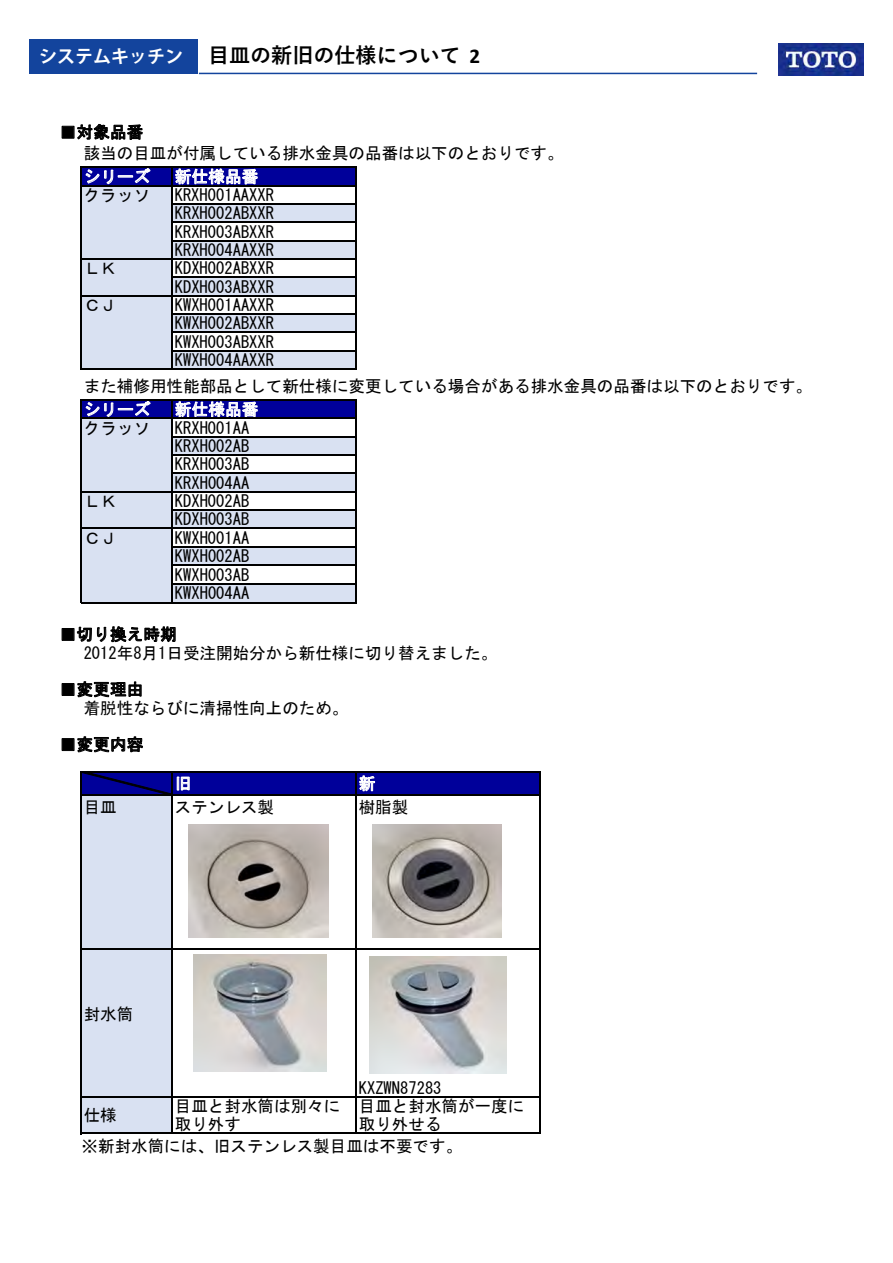
<style>
.page{position:relative;width:893px;height:1263px;background:#fff}
.page>*{position:absolute;margin:0;border:0;box-sizing:border-box;transform-origin:0 0}
.t1{font:700 21px "Yu Gothic";color:#000}
.t2{font:700 18px "Koz Go Pr 6 N";color:#fff}
.t3{font:16.5px/18.3px "MS Gothic";color:#000}
.t4{font:16.5px "MS Gothic";letter-spacing:.01em;color:#fff}
.s1{font-family:"Calibri"}
</style>
<div class="page">
<div style="left:81px;top:167px;width:275px;height:19px;background:#00009a"></div>
<div style="left:81px;top:186px;width:91px;height:18px;background:#d9e1f2"></div>
<div style="left:81px;top:204px;width:275px;height:18px;background:#d9e1f2"></div>
<div style="left:81px;top:222px;width:91px;height:19px;background:#d9e1f2"></div>
<div style="left:81px;top:241px;width:275px;height:18px;background:#d9e1f2"></div>
<div style="left:81px;top:259px;width:91px;height:19px;background:#d9e1f2"></div>
<div style="left:81px;top:277px;width:275px;height:19px;background:#d9e1f2"></div>
<div style="left:81px;top:296px;width:91px;height:18px;background:#d9e1f2"></div>
<div style="left:81px;top:314px;width:275px;height:19px;background:#d9e1f2"></div>
<div style="left:81px;top:332px;width:91px;height:19px;background:#d9e1f2"></div>
<div style="left:81px;top:351px;width:275px;height:18px;background:#d9e1f2"></div>
<div style="left:81px;top:772px;width:459px;height:23px;background:#00009a"></div>
<div style="left:81px;top:795px;width:91px;height:339px;background:#d9e1f2"></div>
<svg style="left:77px;top:124px;width:66px;height:16px"></svg>
<svg style="left:85px;top:168px;width:66px;height:16px"></svg>
<svg style="left:175px;top:169px;width:83px;height:15px"></svg>
<div style="left:62px;top:628px;width:12px;height:13px;border:1px solid #000"></div>
<svg style="left:77px;top:626px;width:98px;height:16px"></svg>
<div style="left:62px;top:683px;width:12px;height:13px;border:1px solid #000"></div>
<svg style="left:77px;top:681px;width:64px;height:16px"></svg>
<div style="left:62px;top:738px;width:12px;height:13px;border:1px solid #000"></div>
<svg style="left:77px;top:737px;width:66px;height:15px"></svg>
<svg style="left:359px;top:776px;width:16px;height:15px"></svg>
<hr style="left:80px;top:166px;width:2px;height:204px;background:#000">
<hr style="left:171px;top:168px;width:2px;height:202px;background:#000">
<hr style="left:355px;top:168px;width:2px;height:202px;background:#000">
<hr style="left:80px;top:771px;width:2px;height:363px;background:#000">
<hr style="left:171px;top:772px;width:2px;height:362px;background:#000">
<hr style="left:355px;top:772px;width:2px;height:362px;background:#000">
<hr style="left:539px;top:772px;width:2px;height:362px;background:#000">
<hr style="left:82px;top:166px;width:275px;height:2px;background:#000">
<hr style="left:82px;top:185px;width:275px;height:1px;background:#000">
<hr style="left:173px;top:203px;width:184px;height:2px;background:#000">
<hr style="left:173px;top:222px;width:184px;height:1px;background:#000">
<hr style="left:173px;top:240px;width:184px;height:1px;background:#000">
<hr style="left:82px;top:258px;width:275px;height:2px;background:#000">
<hr style="left:173px;top:277px;width:184px;height:1px;background:#000">
<hr style="left:82px;top:295px;width:275px;height:1px;background:#000">
<hr style="left:173px;top:313px;width:184px;height:2px;background:#000">
<hr style="left:173px;top:332px;width:184px;height:1px;background:#000">
<hr style="left:173px;top:350px;width:184px;height:1px;background:#000">
<hr style="left:82px;top:368px;width:275px;height:2px;background:#000">
<hr style="left:82px;top:771px;width:459px;height:1px;background:#000">
<hr style="left:82px;top:794px;width:459px;height:2px;background:#000">
<hr style="left:82px;top:948px;width:459px;height:2px;background:#000">
<hr style="left:82px;top:1096px;width:459px;height:1px;background:#000">
<hr style="left:82px;top:1133px;width:459px;height:1px;background:#000">
<svg style="left:82px;top:772px;width:108px;height:22px"></svg>
<img style="left:188px;top:824px;width:141px;height:114px">
<img style="left:372px;top:824px;width:129px;height:114px">
<img style="left:194px;top:954px;width:132px;height:117px">
<img style="left:370px;top:957px;width:136px;height:116px">
<div style="left:29px;top:39px;width:168px;height:35px;background:#13449d"></div>
<hr style="left:199px;top:73px;width:558px;height:1px;background:#13449d">
<img style="left:779px;top:44px;width:85px;height:32px">
<div style="left:81px;top:400px;width:275px;height:18px;background:#00009a"></div>
<div style="left:81px;top:418px;width:91px;height:19px;background:#d9e1f2"></div>
<div style="left:81px;top:437px;width:275px;height:18px;background:#d9e1f2"></div>
<div style="left:81px;top:455px;width:91px;height:19px;background:#d9e1f2"></div>
<div style="left:81px;top:473px;width:275px;height:19px;background:#d9e1f2"></div>
<div style="left:81px;top:492px;width:91px;height:18px;background:#d9e1f2"></div>
<div style="left:81px;top:510px;width:275px;height:19px;background:#d9e1f2"></div>
<div style="left:81px;top:528px;width:91px;height:19px;background:#d9e1f2"></div>
<div style="left:81px;top:547px;width:275px;height:18px;background:#d9e1f2"></div>
<div style="left:81px;top:565px;width:91px;height:19px;background:#d9e1f2"></div>
<div style="left:81px;top:584px;width:275px;height:18px;background:#d9e1f2"></div>
<svg style="left:86px;top:401px;width:65px;height:16px"></svg>
<svg style="left:175px;top:401px;width:83px;height:16px"></svg>
<hr style="left:80px;top:399px;width:2px;height:204px;background:#000">
<hr style="left:171px;top:401px;width:2px;height:202px;background:#000">
<hr style="left:355px;top:401px;width:2px;height:202px;background:#000">
<hr style="left:82px;top:399px;width:275px;height:2px;background:#000">
<hr style="left:82px;top:418px;width:275px;height:1px;background:#000">
<hr style="left:173px;top:436px;width:184px;height:1px;background:#000">
<hr style="left:173px;top:454px;width:184px;height:2px;background:#000">
<hr style="left:173px;top:473px;width:184px;height:1px;background:#000">
<hr style="left:82px;top:491px;width:275px;height:1px;background:#000">
<hr style="left:173px;top:509px;width:184px;height:2px;background:#000">
<hr style="left:82px;top:528px;width:275px;height:1px;background:#000">
<hr style="left:173px;top:546px;width:184px;height:2px;background:#000">
<hr style="left:173px;top:564px;width:184px;height:2px;background:#000">
<hr style="left:173px;top:583px;width:184px;height:1px;background:#000">
<hr style="left:82px;top:603px;width:275px;height:1px;background:#000">
<p class="t2" style="left:39px;top:46px;width:146px">システムキッチン</p>
<p class="t1" style="left:208px;top:43px;width:274px">目皿の新旧の仕様について <span class="s1">2</span></p>
<p class="t3" style="left:84px;top:121px;width:481px;line-height:21.3px;text-indent:-24px">■対象品番<br>該当の目皿が付属している排水金具の品番は以下のとおりです。</p>
<p class="t4" style="left:84px;top:168px;width:68px">シリーズ</p>
<p class="t4" style="left:175px;top:168px;width:85px">新仕様品番</p>
<p class="t3" style="left:84px;top:186px;width:68px">クラッソ</p>
<p class="t3" style="left:175px;top:186px;width:101px;text-align:justify">KRXH001AAXXR KRXH002ABXXR KRXH003ABXXR KRXH004AAXXR</p>
<p class="t3" style="left:84px;top:259px;width:35px">ＬＫ</p>
<p class="t3" style="left:175px;top:259px;width:101px">KDXH002ABXXR<br>KDXH003ABXXR</p>
<p class="t3" style="left:84px;top:296px;width:35px">ＣＪ</p>
<p class="t3" style="left:175px;top:296px;width:101px;text-align:justify">KWXH001AAXXR KWXH002ABXXR KWXH003ABXXR KWXH004AAXXR</p>
<p class="t3" style="left:84px;top:377px;width:730px">また補修用性能部品として新仕様に変更している場合がある排水金具の品番は以下のとおりです。</p>
<p class="t4" style="left:84px;top:401px;width:68px">シリーズ</p>
<p class="t4" style="left:175px;top:401px;width:85px">新仕様品番</p>
<p class="t3" style="left:84px;top:418px;width:68px">クラッソ</p>
<p class="t3" style="left:175px;top:418px;width:76px;text-align:justify">KRXH001AA KRXH002AB KRXH003AB KRXH004AA</p>
<p class="t3" style="left:84px;top:492px;width:35px">ＬＫ</p>
<p class="t3" style="left:175px;top:492px;width:76px">KDXH002AB<br>KDXH003AB</p>
<p class="t3" style="left:84px;top:529px;width:35px">ＣＪ</p>
<p class="t3" style="left:175px;top:529px;width:76px;text-align:justify">KWXH001AA KWXH002AB KWXH003AB KWXH004AA</p>
<p class="t3" style="left:84px;top:625px;width:415px;text-indent:-24px">■切り換え時期<br>2012年8月1日受注開始分から新仕様に切り替えました。</p>
<p class="t3" style="left:84px;top:680px;width:266px;text-indent:-24px">■変更理由<br>着脱性ならびに清掃性向上のため。</p>
<p class="t3" style="left:60px;top:735px;width:85px">■変更内容</p>
<p class="t4" style="left:175px;top:775px;width:18px">旧</p>
<p class="t4" style="left:359px;top:775px;width:18px">新</p>
<p class="t3" style="left:84px;top:798px;width:35px">目皿</p>
<p class="t3" style="left:175px;top:798px;width:101px">ステンレス製</p>
<p class="t3" style="left:359px;top:798px;width:51px">樹脂製</p>
<p class="t3" style="left:84px;top:1005px;width:51px">封水筒</p>
<p class="t3" style="left:359px;top:1079px;width:84px">KXZWN87283</p>
<p class="t3" style="left:84px;top:1106px;width:35px">仕様</p>
<p class="t3" style="left:175px;top:1097px;width:167px">目皿と封水筒は別々に取り外す</p>
<p class="t3" style="left:359px;top:1097px;width:167px">目皿と封水筒が一度に取り外せる</p>
<p class="t3" style="left:82px;top:1137px;width:382px">※新封水筒には、旧ステンレス製目皿は不要です。</p>
</div>
